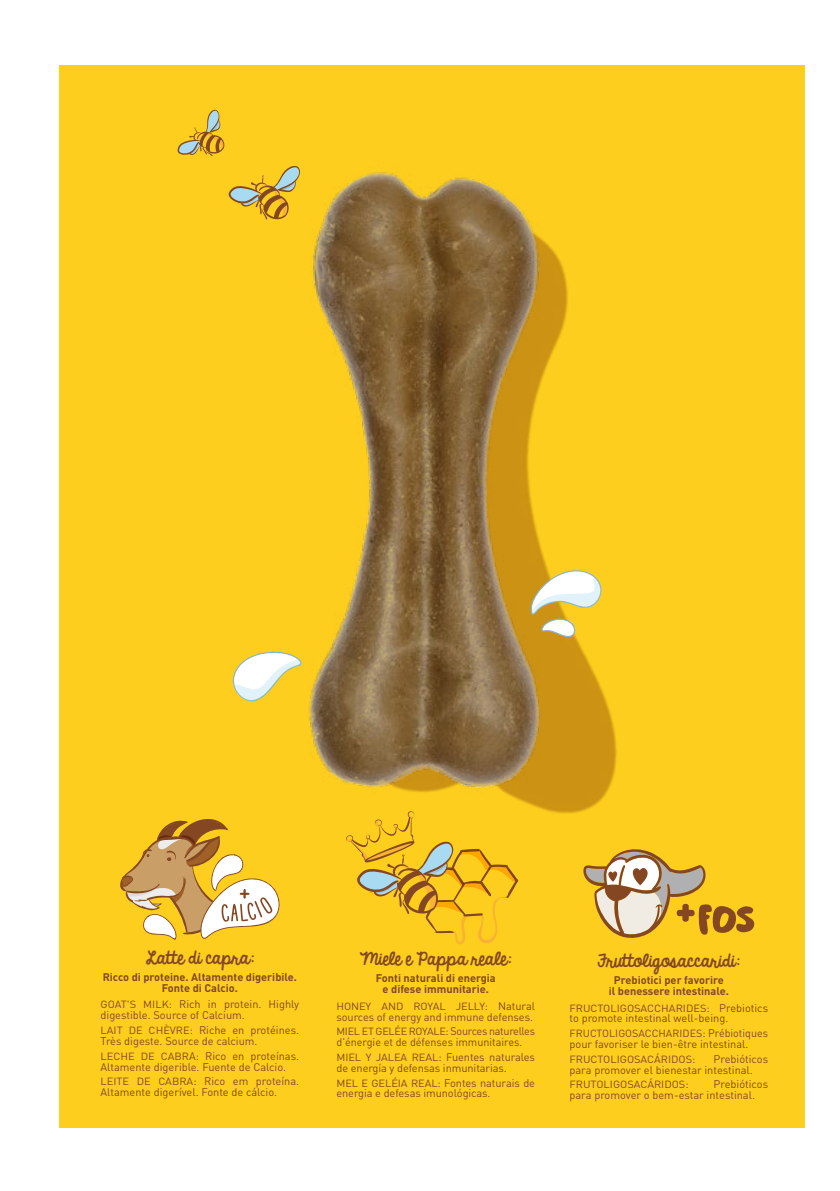
<style>
.page{position:relative;width:840px;height:1191px;background:#fff}
.page>*{position:absolute;margin:0;border:0;box-sizing:border-box;transform-origin:0 0}
.t1{font:16px "KG Always A Good Time";color:#844722}
.t2{font:11px/10.8px "DIN";color:#844722}
.t3{font:700 11px/10.8px "DIN";color:#844722;text-align:center}
.t4{font:10.4px "DIN";color:#844722;scale:1.06 1}
.t5{font:10.4px "DIN";color:#844722}
.s1{font-size:10.4px}
.s2{font-size:11px}
</style>
<div class="page">
<div style="left:59px;top:65px;width:745px;height:1062px;background:#fdce1e"></div>
<img style="left:214px;top:109px;width:403px;height:705px">
<svg style="left:343px;top:810px;width:175px;height:135px"></svg>
<svg style="left:583px;top:849px;width:172px;height:89px"></svg>
<svg style="left:120px;top:810px;width:161px;height:130px"></svg>
<svg style="left:228px;top:166px;width:72px;height:54px"></svg>
<svg style="left:177px;top:110px;width:48px;height:46px"></svg>
<svg style="left:232px;top:650px;width:72px;height:56px"></svg>
<svg style="left:527px;top:568px;width:75px;height:69px"></svg>
<h1 class="t1" style="left:146px;top:945px;width:110px">Latte di capra:</h1>
<p class="t3" style="left:103px;top:971px;width:196px">Ricco di proteine. Altamente digeribile.<br>Fonte di Calcio.</p>
<p class="t2" style="left:100px;top:999px;width:200px"><span class="s1">GOAT'S MILK</span>: Rich in protein. Highly digestible. Source of Calcium.</p>
<p class="t2" style="left:100px;top:1024px;width:200px"><span class="s1">LAIT DE CHÈVRE</span>: Riche en protéines.<br>Très digeste. Source de calcium.</p>
<p class="t2" style="left:100px;top:1050px;width:200px"><span class="s1">LECHE DE CABR</span>A: Rico en proteínas.<br>Altamente digerible. Fuente de Calcio.</p>
<p class="t2" style="left:100px;top:1075px;width:200px"><span class="s1">LEITE DE CABRA</span>: Rico em proteína.<br>Altamente digerível. Fonte de cálcio.</p>
<h1 class="t1" style="left:360px;top:947px;width:153px">Miele e Pappa reale:</h1>
<p class="t3" style="left:375px;top:972px;width:121px">Fonti naturali di energia e difese immunitarie.</p>
<p class="t4" style="left:336px;top:999px;width:189px">HONEY AND ROYAL JELLY<span class="s2">: Natural</span></p>
<p class="t2" style="left:336px;top:1009px;width:200px;line-height:14.8px">sources of energy and immune defenses.<br><span class="s1">MIEL ET GELÉE ROYALE</span>: Sources naturelles</p>
<p class="t2" style="left:336px;top:1034px;width:200px;line-height:14.8px">d'énergie et de défenses immunitaires.<br><span class="s1">MIEL Y JALEA REAL</span>: Fuentes naturales</p>
<p class="t2" style="left:336px;top:1060px;width:200px;line-height:14.8px">de energía y defensas inmunitarias.<br><span class="s1">MEL E GELÉIA REAL</span>: Fontes naturais de</p>
<p class="t2" style="left:336px;top:1087px;width:155px">energia e defesas imunológicas.</p>
<h1 class="t1" style="left:597px;top:949px;width:143px">Fruttoligosaccaridi:</h1>
<p class="t3" style="left:608px;top:974px;width:122px">Prebiotici per favorire<br>il benessere intestinale.</p>
<p class="t4" style="left:569px;top:1001px;width:189px">FRUCTOLIGOSACCHARIDES<span class="s2">: Prebiotics</span></p>
<p class="t2" style="left:569px;top:1013px;width:160px">to promote intestinal well-being.</p>
<p class="t5" style="left:569px;top:1027px;width:200px">FRUCTOLIGOSACCHARIDES<span class="s2">: Prébiotiques</span></p>
<p class="t2" style="left:569px;top:1038px;width:180px">pour favoriser le bien-être intestinal.</p>
<p class="t4" style="left:569px;top:1052px;width:120px">FRUCTOLIGOSACÁRIDOS<span class="s2">:</span></p>
<p class="t2" style="left:569px;top:1053px;width:200px;text-indent:144px">Prebióticos para promover el bienestar intestinal.</p>
<p class="t4" style="left:569px;top:1078px;width:114px">FRUTOLIGOSACÁRIDOS<span class="s2">:</span></p>
<p class="t2" style="left:569px;top:1078px;width:200px;text-indent:144px">Prebióticos para promover o bem-estar intestinal.</p>
</div>
